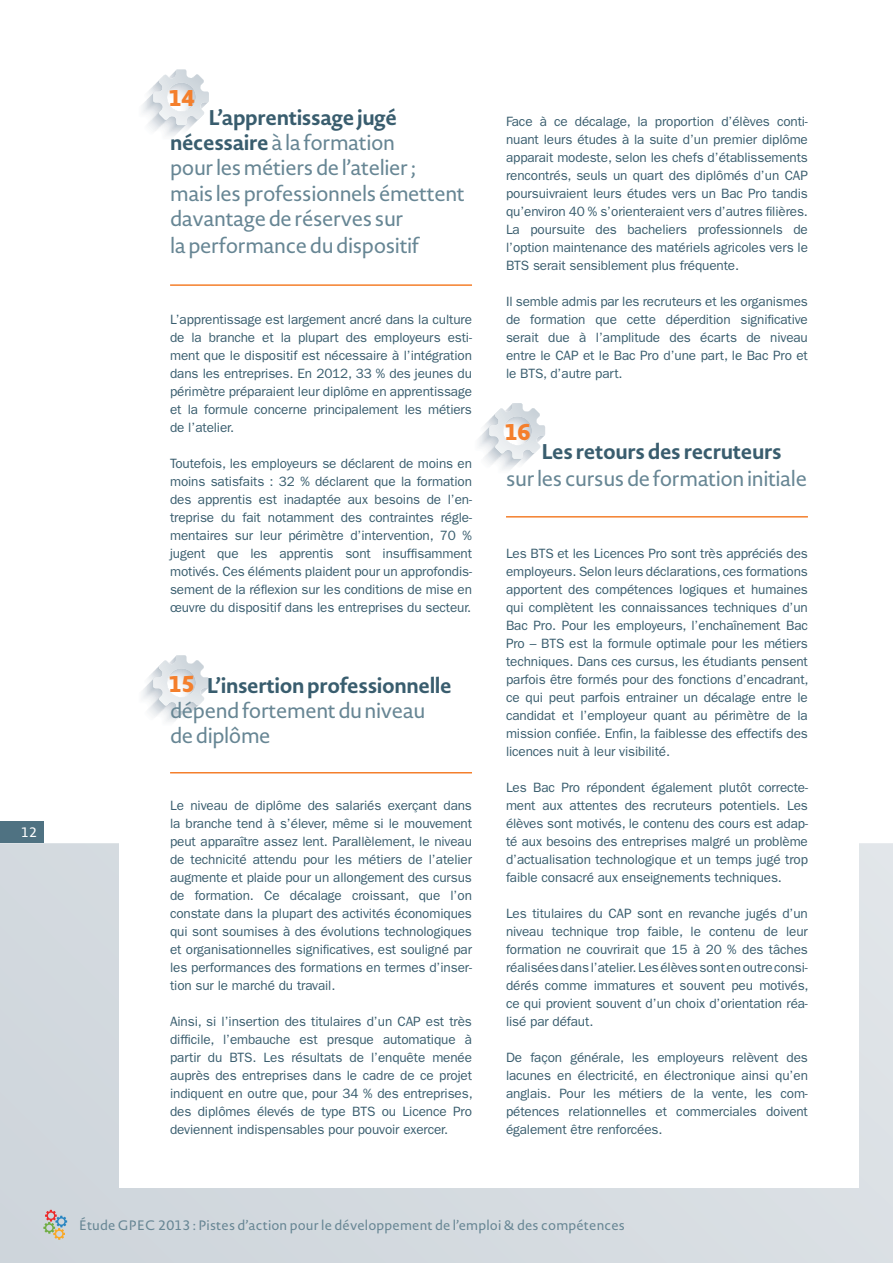
<style>
.page{position:relative;width:893px;height:1263px;background:#fff}
.page>*{position:absolute;margin:0;border:0;box-sizing:border-box;transform-origin:0 0}
.t1{font:800 22.5px "Novel Sans Pro";color:#f47f2c}
.t2{font:21px/25.5px "Novel Sans Pro";letter-spacing:-.02em;color:#678694}
.t3{font:700 21px "Novel Sans Pro";letter-spacing:-.02em;color:#395d6e}
.t4{font:13.5px/18px "Franklin Gothic LT";letter-spacing:-.01em;color:#395d6e;text-align:justify}
.t5{font:13.5px "Novel Sans Pro";letter-spacing:.01em;color:#678694}
.t6{font:13.5px "Novel Sans Pro";color:#fff}
.s1{font-weight:700;color:#395d6e}
</style>
<div class="page">
<svg style="left:0;top:843px;width:893px;height:420px;background:#d4dadf"></svg>
<div style="left:119px;top:692px;width:740px;height:496px;background:#fff"></div>
<div style="left:0;top:822px;width:43px;height:21px;background:#4f7282"></div>
<svg style="left:43px;top:1210px;width:24px;height:30px"></svg>
<svg style="left:142px;top:69px;width:67px;height:67px"></svg>
<svg style="left:142px;top:655px;width:67px;height:67px"></svg>
<svg style="left:479px;top:403px;width:66px;height:67px"></svg>
<hr style="left:170px;top:284px;width:302px;height:2px;background:#f47f2c">
<hr style="left:170px;top:772px;width:302px;height:1px;background:#f47f2c">
<hr style="left:506px;top:516px;width:302px;height:2px;background:#f47f2c">
<p class="t6" style="left:21px;top:823px;width:17px">12</p>
<h1 class="t1" style="left:169px;top:81px;width:27px">14</h1>
<h2 class="t2" style="left:170px;top:104px;width:296px;text-indent:38px"><span class="s1">L’apprentissage jugé nécessaire</span> à la formation<br>pour les métiers de l’atelier ;<br>mais les professionnels émettent davantage de réserves sur<br>la performance du dispositif</h2>
<p class="t4" style="left:170px;top:311px;width:303px">L’apprentissage est largement ancré dans la culture de la branche et la plupart des employeurs esti&shy;ment que le dispositif est nécessaire à l’intégration dans les entreprises. En 2012, 33 % des jeunes du périmètre préparaient leur diplôme en apprentissage et la formule concerne principalement les métiers de l’atelier.</p>
<p class="t4" style="left:170px;top:454px;width:303px">Toutefois, les employeurs se déclarent de moins en moins satisfaits : 32 % déclarent que la formation des apprentis est inadaptée aux besoins de l’en&shy;treprise du fait notamment des contraintes régle&shy;mentaires sur leur périmètre d’intervention, 70 % jugent que les apprentis sont insuffisamment motivés. Ces éléments plaident pour un approfondis&shy;sement de la réflexion sur les conditions de mise en œuvre du dispositif dans les entreprises du secteur.</p>
<h1 class="t1" style="left:169px;top:666px;width:27px">15</h1>
<h2 class="t3" style="left:207px;top:670px;width:247px">L’insertion professionnelle</h2>
<h2 class="t2" style="left:170px;top:698px;width:257px">dépend fortement du niveau de diplôme</h2>
<p class="t4" style="left:170px;top:797px;width:303px">Le niveau de diplôme des salariés exerçant dans la branche tend à s’élever, même si le mouvement peut apparaître assez lent. Parallèlement, le niveau de technicité attendu pour les métiers de l’atelier augmente et plaide pour un allongement des cursus de formation. Ce décalage croissant, que l’on constate dans la plupart des activités économiques qui sont soumises à des évolutions technologiques et organisationnelles significatives, est souligné par les performances des formations en termes d’inser&shy;tion sur le marché du travail.</p>
<p class="t4" style="left:170px;top:1012px;width:304px">Ainsi, si l’insertion des titulaires d’un CAP est très difficile, l’embauche est presque automatique à partir du BTS. Les résultats de l’enquête menée auprès des entreprises dans le cadre de ce projet indiquent en outre que, pour 34 % des entreprises, des diplômes élevés de type BTS ou Licence Pro deviennent indispensables pour pouvoir exercer.</p>
<p class="t4" style="left:506px;top:112px;width:303px">Face à ce décalage, la proportion d’élèves conti&shy;nuant leurs études à la suite d’un premier diplôme apparait modeste, selon les chefs d’établissements rencontrés, seuls un quart des diplômés d’un CAP poursuivraient leurs études vers un Bac Pro tandis qu’environ 40 % s’orienteraient vers d’autres filières.<br>La poursuite des bacheliers professionnels de l’option maintenance des matériels agricoles vers le BTS serait sensiblement plus fréquente.</p>
<p class="t4" style="left:506px;top:292px;width:303px">Il semble admis par les recruteurs et les organismes de formation que cette déperdition significative serait due à l’amplitude des écarts de niveau entre le CAP et le Bac Pro d’une part, le Bac Pro et le BTS, d’autre part.</p>
<h1 class="t1" style="left:505px;top:414px;width:27px">16</h1>
<h2 class="t3" style="left:541px;top:436px;width:242px">Les retours des recruteurs</h2>
<h2 class="t2" style="left:506px;top:465px;width:303px">sur les cursus de formation initiale</h2>
<p class="t4" style="left:506px;top:545px;width:304px">Les BTS et les Licences Pro sont très appréciés des employeurs. Selon leurs déclarations, ces formations apportent des compétences logiques et humaines qui complètent les connaissances techniques d’un Bac Pro. Pour les employeurs, l’enchaînement Bac Pro – BTS est la formule optimale pour les métiers techniques. Dans ces cursus, les étudiants pensent parfois être formés pour des fonctions d’encadrant, ce qui peut parfois entrainer un décalage entre le candidat et l’employeur quant au périmètre de la mission confiée. Enfin, la faiblesse des effectifs des licences nuit à leur visibilité.</p>
<p class="t4" style="left:506px;top:778px;width:303px">Les Bac Pro répondent également plutôt correcte&shy;ment aux attentes des recruteurs potentiels. Les élèves sont motivés, le contenu des cours est adap&shy;té aux besoins des entreprises malgré un problème d’actualisation technologique et un temps jugé trop faible consacré aux enseignements techniques.</p>
<p class="t4" style="left:506px;top:904px;width:304px">Les titulaires du CAP sont en revanche jugés d’un niveau technique trop faible, le contenu de leur formation ne couvrirait que 15 à 20 % des tâches réalisées dans l’atelier. Les élèves sont en outre consi&shy;dérés comme immatures et souvent peu motivés, ce qui provient souvent d’un choix d’orientation réa&shy;lisé par défaut.</p>
<p class="t4" style="left:506px;top:1048px;width:303px">De façon générale, les employeurs relèvent des lacunes en électricité, en électronique ainsi qu’en anglais. Pour les métiers de la vente, les com&shy;pétences relationnelles et commerciales doivent également être renforcées.</p>
<p class="t5" style="left:79px;top:1215px;width:547px">Étude GPEC 2013 : Pistes d’action pour le développement de l’emploi &amp; des compétences</p>
</div>
